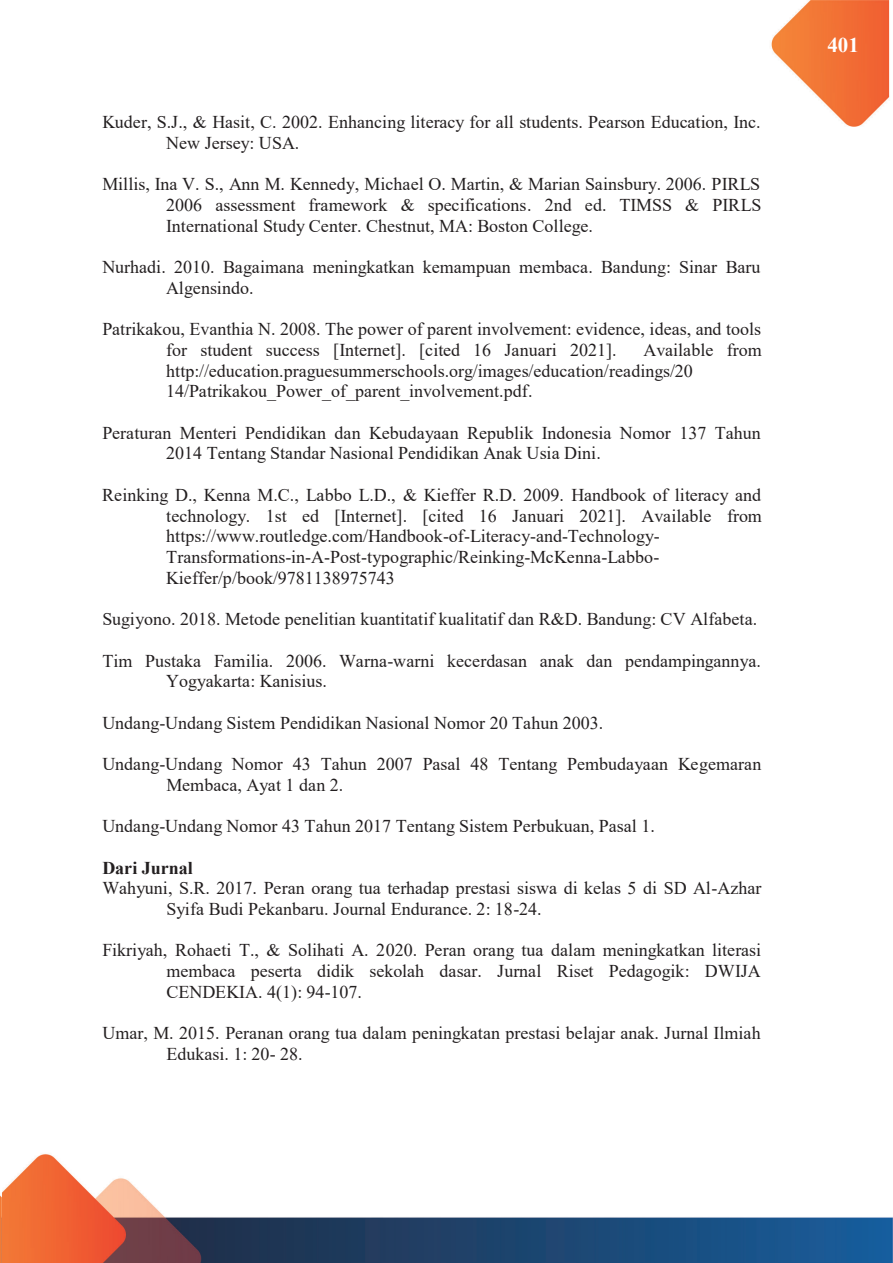
<style>
.page{position:relative;width:893px;height:1263px;background:#fff}
.page>*{position:absolute;margin:0;border:0;box-sizing:border-box;transform-origin:0 0}
.t1{font:700 21px "Times New Roman";color:#fff}
.t2{font:18px/20.7px "Times New Roman";color:#231f20}
.t3{font:700 18px "Times New Roman";color:#231f20}
</style>
<div class="page">
<img style="left:0;top:0;width:893px;height:1263px">
<p class="t2" style="left:166px;top:111px;width:596px;text-indent:-64px">Kuder, S.J., &amp; Hasit, C. 2002. Enhancing literacy for all students. Pearson Education, Inc.<br>New Jersey: USA.</p>
<p class="t2" style="left:166px;top:173px;width:597px;text-align:justify;text-indent:-64px">Millis, Ina V. S., Ann M. Kennedy, Michael O. Martin, &amp; Marian Sainsbury. 2006. PIRLS 2006 assessment framework &amp; specifications. 2nd ed. TIMSS &amp; PIRLS International Study Center. Chestnut, MA: Boston College.</p>
<p class="t2" style="left:166px;top:256px;width:596px;text-indent:-64px">Nurhadi. 2010. Bagaimana meningkatkan kemampuan membaca. Bandung: Sinar Baru<br>Algensindo.</p>
<p class="t2" style="left:166px;top:318px;width:596px;text-indent:-64px">Patrikakou, Evanthia N. 2008. The power of parent involvement: evidence, ideas, and tools for student success [Internet]. [cited 16 Januari 2021].</p>
<p class="t2" style="left:166px;top:339px;width:597px;text-indent:477px">Available from http://education.praguesummerschools.org/images/education/readings/20<br>14/Patrikakou_Power_of_parent_involvement.pdf.</p>
<p class="t2" style="left:166px;top:422px;width:596px;text-indent:-64px">Peraturan Menteri Pendidikan dan Kebudayaan Republik Indonesia Nomor 137 Tahun<br>2014 Tentang Standar Nasional Pendidikan Anak Usia Dini.</p>
<p class="t2" style="left:166px;top:484px;width:597px;text-indent:-64px">Reinking D., Kenna M.C., Labbo L.D., &amp; Kieffer R.D. 2009. Handbook of literacy and technology. 1st ed [Internet]. [cited 16 Januari 2021]. Available from https://www.routledge.com/Handbook-of-Literacy-and-Technology-Transformations-in-A-Post-typographic/Reinking-McKenna-Labbo-Kieffer/p/book/9781138975743</p>
<p class="t2" style="left:102px;top:608px;width:656px">Sugiyono. 2018. Metode penelitian kuantitatif kualitatif dan R&amp;D. Bandung: CV Alfabeta.</p>
<p class="t2" style="left:166px;top:649px;width:596px;text-indent:-64px">Tim Pustaka Familia. 2006. Warna-warni kecerdasan anak dan pendampingannya.<br>Yogyakarta: Kanisius.</p>
<p class="t2" style="left:102px;top:712px;width:502px">Undang-Undang Sistem Pendidikan Nasional Nomor 20 Tahun 2003.</p>
<p class="t2" style="left:166px;top:753px;width:596px;text-indent:-64px">Undang-Undang Nomor 43 Tahun 2007 Pasal 48 Tentang Pembudayaan Kegemaran<br>Membaca, Ayat 1 dan 2.</p>
<p class="t2" style="left:102px;top:815px;width:554px">Undang-Undang Nomor 43 Tahun 2017 Tentang Sistem Perbukuan, Pasal 1.</p>
<p class="t3" style="left:102px;top:855px;width:92px">Dari Jurnal</p>
<p class="t2" style="left:166px;top:877px;width:597px;text-indent:-64px">Wahyuni, S.R. 2017. Peran orang tua terhadap prestasi siswa di kelas 5 di SD Al-Azhar<br>Syifa Budi Pekanbaru. Journal Endurance. 2: 18-24.</p>
<p class="t2" style="left:166px;top:939px;width:596px;text-align:justify;text-indent:-64px">Fikriyah, Rohaeti T., &amp; Solihati A. 2020. Peran orang tua dalam meningkatkan literasi membaca peserta didik sekolah dasar. Jurnal Riset Pedagogik: DWIJA CENDEKIA. 4(1): 94-107.</p>
<p class="t2" style="left:166px;top:1022px;width:596px;text-indent:-64px">Umar, M. 2015. Peranan orang tua dalam peningkatan prestasi belajar anak. Jurnal Ilmiah<br>Edukasi. 1: 20- 28.</p>
<p class="t1" style="left:827px;top:29px;width:33px">401</p>
</div>
